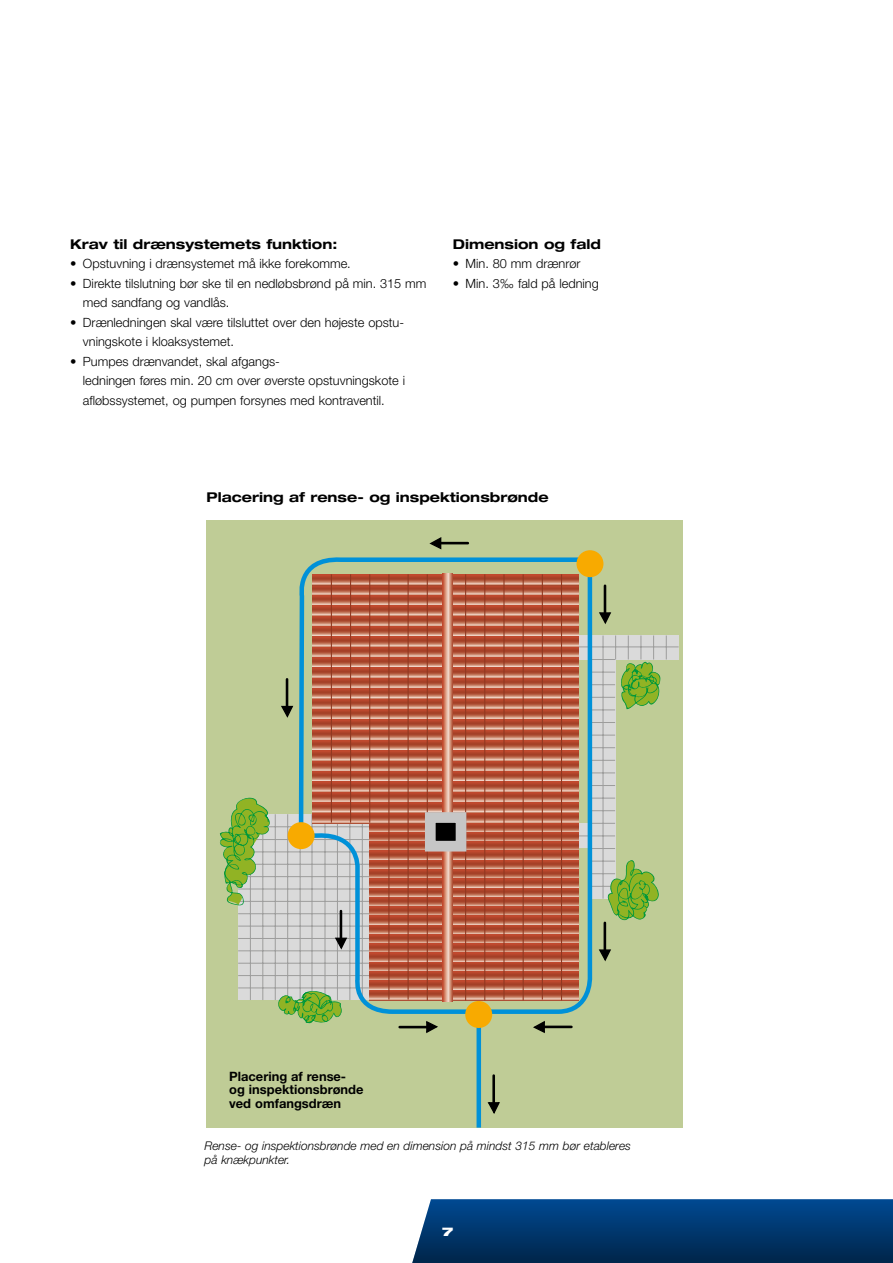
<style>
.page{position:relative;width:893px;height:1263px;background:#fff}
.page>*{position:absolute;margin:0;border:0;box-sizing:border-box;transform-origin:0 0}
.t1{font:700 expanded 13.5px "Helvetica Neue";color:#000}
.t2{font:700 12.9px/13.5px "Helvetica Neue";color:#000}
.t3{font:300 12.75px/19.5px "Helvetica Neue";color:#000}
.t4{font:italic 300 12px/13.5px "Helvetica Neue";color:#000}
.t5{font:900 expanded 12px "Helvetica Neue";color:#fff}
</style>
<div class="page">
<svg style="left:412px;top:1199px;width:481px;height:64px;background:#053b70"></svg>
<div style="left:206px;top:520px;width:476px;height:607px;background:#bfcc96"></div>
<div style="left:591px;top:635px;width:25px;height:264px;background:#dadada"></div>
<div style="left:578px;top:635px;width:101px;height:24px;background:#dadada"></div>
<hr style="left:603px;top:635px;width:1px;height:264px;background:#9d9d9c">
<hr style="left:578px;top:647px;width:101px;height:1px;background:#9d9d9c">
<svg style="left:594px;top:722px;width:21px;height:1px"></svg>
<svg style="left:594px;top:735px;width:21px;height:1px"></svg>
<svg style="left:594px;top:747px;width:21px;height:1px"></svg>
<svg style="left:594px;top:760px;width:21px;height:1px"></svg>
<svg style="left:594px;top:773px;width:21px;height:1px"></svg>
<svg style="left:594px;top:785px;width:21px;height:1px"></svg>
<svg style="left:594px;top:798px;width:21px;height:1px"></svg>
<svg style="left:594px;top:810px;width:21px;height:1px"></svg>
<svg style="left:594px;top:823px;width:21px;height:26px"></svg>
<div style="left:238px;top:814px;width:152px;height:186px;background:#dadada"></div>
<hr style="left:238px;top:839px;width:135px;height:1px;background:#9d9d9c">
<hr style="left:238px;top:826px;width:135px;height:1px;background:#9d9d9c">
<hr style="left:250px;top:814px;width:1px;height:186px;background:#9d9d9c">
<hr style="left:263px;top:814px;width:1px;height:186px;background:#9d9d9c">
<hr style="left:275px;top:814px;width:1px;height:186px;background:#9d9d9c">
<hr style="left:287px;top:814px;width:1px;height:186px;background:#9d9d9c">
<hr style="left:238px;top:852px;width:135px;height:1px;background:#9d9d9c">
<hr style="left:238px;top:864px;width:135px;height:1px;background:#9d9d9c">
<hr style="left:238px;top:876px;width:135px;height:1px;background:#9d9d9c">
<hr style="left:238px;top:889px;width:135px;height:1px;background:#9d9d9c">
<hr style="left:238px;top:901px;width:135px;height:1px;background:#9d9d9c">
<hr style="left:238px;top:913px;width:135px;height:1px;background:#9d9d9c">
<hr style="left:238px;top:926px;width:135px;height:1px;background:#9d9d9c">
<hr style="left:238px;top:938px;width:135px;height:1px;background:#9d9d9c">
<hr style="left:238px;top:950px;width:135px;height:1px;background:#9d9d9c">
<hr style="left:238px;top:963px;width:135px;height:1px;background:#9d9d9c">
<hr style="left:238px;top:975px;width:135px;height:1px;background:#9d9d9c">
<hr style="left:238px;top:988px;width:135px;height:1px;background:#9d9d9c">
<svg style="left:293px;top:541px;width:301px;height:475px"></svg>
<div style="left:576px;top:550px;width:27px;height:27px;background:#f8aa00;border-radius:50%"></div>
<div style="left:288px;top:822px;width:27px;height:27px;background:#f8aa00;border-radius:50%"></div>
<hr style="left:477px;top:1012px;width:4px;height:115px;background:#0091d8">
<div style="left:465px;top:1001px;width:27px;height:27px;background:#f8aa00;border-radius:50%"></div>
<hr style="left:286px;top:679px;width:2px;height:33px;background:#000">
<svg style="left:281px;top:705px;width:13px;height:14px"></svg>
<hr style="left:340px;top:911px;width:2px;height:33px;background:#000">
<svg style="left:334px;top:936px;width:14px;height:15px"></svg>
<hr style="left:492px;top:1075px;width:3px;height:33px;background:#000">
<svg style="left:487px;top:1101px;width:13px;height:13px"></svg>
<hr style="left:435px;top:542px;width:33px;height:2px;background:#000">
<svg style="left:428px;top:537px;width:14px;height:13px"></svg>
<hr style="left:538px;top:1025px;width:33px;height:3px;background:#000">
<svg style="left:533px;top:1021px;width:13px;height:12px"></svg>
<hr style="left:400px;top:1026px;width:33px;height:2px;background:#000">
<svg style="left:425px;top:1021px;width:13px;height:13px"></svg>
<hr style="left:604px;top:586px;width:2px;height:33px;background:#000">
<svg style="left:599px;top:611px;width:13px;height:13px"></svg>
<hr style="left:604px;top:923px;width:2px;height:33px;background:#000">
<svg style="left:598px;top:948px;width:13px;height:14px"></svg>
<svg style="left:219px;top:797px;width:54px;height:110px"></svg>
<svg style="left:277px;top:985px;width:68px;height:39px"></svg>
<svg style="left:591px;top:635px;width:76px;height:76px"></svg>
<svg style="left:591px;top:857px;width:68px;height:69px"></svg>
<p class="t1" style="left:70px;top:236px;width:269px">Krav til drænsystemets funktion:</p>
<p class="t3" style="left:70px;top:254px;width:282px">• Opstuvning i drænsystemet må ikke forekomme.</p>
<p class="t3" style="left:83px;top:273px;width:345px;text-indent:-13px">• Direkte tilslutning bør ske til en nedløbsbrønd på min. 315 mm med sandfang og vandlås.</p>
<p class="t3" style="left:83px;top:312px;width:323px;text-indent:-13px">• Drænledningen skal være tilsluttet over den højeste opstu&shy;vningskote i kloaksystemet.</p>
<p class="t3" style="left:83px;top:351px;width:324px;text-indent:-13px">• Pumpes drænvandet, skal afgangs-<br>ledningen føres min. 20 cm over øverste opstuvningskote i afløbssystemet, og pumpen forsynes med kontraventil.</p>
<p class="t1" style="left:453px;top:236px;width:149px">Dimension og fald</p>
<p class="t3" style="left:453px;top:254px;width:129px">• Min. 80 mm drænrør</p>
<p class="t3" style="left:453px;top:273px;width:147px">• Min. 3‰ fald på ledning</p>
<p class="t1" style="left:207px;top:489px;width:343px">Placering af rense- og inspektionsbrønde</p>
<p class="t2" style="left:229px;top:1069px;width:136px">Placering af rense&shy;og inspektionsbrønde ved omfangsdræn</p>
<p class="t4" style="left:205px;top:1139px;width:428px">Rense- og inspektionsbrønde med en dimension på mindst 315 mm bør etableres på knækpunkter.</p>
<p class="t5" style="left:442px;top:1224px;width:13px">7</p>
</div>
